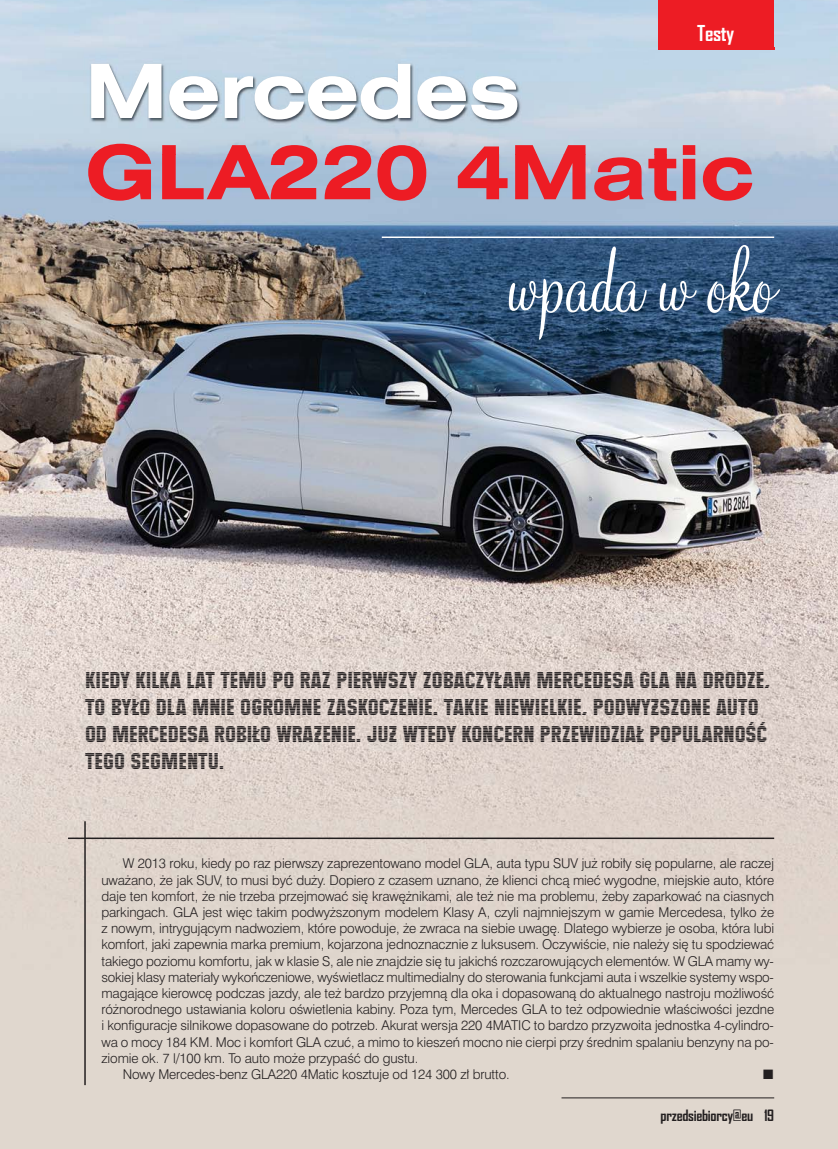
<style>
.page{position:relative;width:838px;height:1149px;background:#fff}
.page>*{position:absolute;margin:0;border:0;box-sizing:border-box;transform-origin:0 0}
.t1{font:105px "Monterey EU";letter-spacing:-.01em;color:#fff}
.t2{font:700 75px "Swis 721 Ex EU";letter-spacing:-.01em;color:#ed1c24}
.t3{font:700 75px "Swis 721 Ex EU";letter-spacing:-.01em;color:#fff}
.t4{font:22.5px/27px "Maximus EU";color:#231f20}
.t5{font:700 21px "Agency FB";letter-spacing:-.02em;color:#fff}
.t6{font:700 15px "Agency FB";letter-spacing:-.02em;color:#231f20}
.t7{font:13.5px "Swis 721 Lt EU";letter-spacing:-.01em;color:#231f20}
.t8{font:13.5px "Zapf Dingbats ITC";color:#231f20}
</style>
<div class="page">
<img style="left:0;top:0;width:838px;height:1148px">
<hr style="left:561px;top:1097px;width:213px;height:1px;background:#231f20">
<div style="left:658px;top:0;width:116px;height:50px;background:#ed1c24"></div>
<hr style="left:84px;top:821px;width:2px;height:263px;background:#231f20">
<hr style="left:68px;top:837px;width:706px;height:1px;background:#231f20">
<hr style="left:382px;top:236px;width:392px;height:2px;background:#fff">
<img style="left:72px;top:48px;width:717px;height:106px">
<img style="left:658px;top:48px;width:116px;height:2px">
<img style="left:88px;top:144px;width:664px;height:10px">
<h2 class="t3" style="left:85px;top:64px;width:437px">Mercedes</h2>
<h3 class="t5" style="left:697px;top:21px;width:39px">Testy</h3>
<h2 class="t2" style="left:85px;top:145px;width:671px">GLA220 4Matic</h2>
<h1 class="t1" style="left:506px;top:246px;width:269px">wpada w oko</h1>
<p class="t4" style="left:85px;top:666px;width:686px">KIEDY KILKA LAT TEMU PO RAZ PIERWSZY ZOBACZYŁAM MERCEDESA GLA NA DRODZE, TO BYŁO DLA MNIE OGROMNE ZASKOCZENIE. TAKIE NIEWIELKIE, PODWYŻSZONE AUTO OD MERCEDESA ROBIŁO WRAŻENIE. JUŻ WTEDY KONCERN PRZEWIDZIAŁ POPULARNOŚĆ TEGO SEGMENTU.</p>
<p class="t7" style="left:123px;top:858px;width:653px">W 2013 roku, kiedy po raz pierwszy zaprezentowano model GLA, auta typu SUV już robiły się popularne, ale raczej</p>
<p class="t7" style="left:101px;top:874px;width:674px">uważano, że jak SUV, to musi być duży. Dopiero z czasem uznano, że klienci chcą mieć wygodne, miejskie auto, które</p>
<p class="t7" style="left:101px;top:890px;width:674px">daje ten komfort, że nie trzeba przejmować się krawężnikami, ale też nie ma problemu, żeby zaparkować na ciasnych</p>
<p class="t7" style="left:101px;top:907px;width:674px">parkingach. GLA jest więc takim podwyższonym modelem Klasy A, czyli najmniejszym w gamie Mercedesa, tylko że</p>
<p class="t7" style="left:101px;top:923px;width:674px">z nowym, intrygującym nadwoziem, które powoduje, że zwraca na siebie uwagę. Dlatego wybierze je osoba, która lubi</p>
<p class="t7" style="left:101px;top:939px;width:674px">komfort, jaki zapewnia marka premium, kojarzona jednoznacznie z luksusem. Oczywiście, nie należy się tu spodziewać</p>
<p class="t7" style="left:101px;top:955px;width:674px">takiego poziomu komfortu, jak w klasie S, ale nie znajdzie się tu jakichś rozczarowujących elementów. W GLA mamy wy-</p>
<p class="t7" style="left:101px;top:971px;width:674px">sokiej klasy materiały wykończeniowe, wyświetlacz multimedialny do sterowania funkcjami auta i wszelkie systemy wspo-</p>
<p class="t7" style="left:101px;top:988px;width:674px">magające kierowcę podczas jazdy, ale też bardzo przyjemną dla oka i dopasowaną do aktualnego nastroju możliwość</p>
<p class="t7" style="left:101px;top:1004px;width:674px">różnorodnego ustawiania koloru oświetlenia kabiny. Poza tym, Mercedes GLA to też odpowiednie właściwości jezdne</p>
<p class="t7" style="left:101px;top:1020px;width:674px">i konfiguracje silnikowe dopasowane do potrzeb. Akurat wersja 220 4MATIC to bardzo przyzwoita jednostka 4-cylindro-</p>
<p class="t7" style="left:101px;top:1036px;width:674px">wa o mocy 184 KM. Moc i komfort GLA czuć, a mimo to kieszeń mocno nie cierpi przy średnim spalaniu benzyny na po-</p>
<p class="t7" style="left:101px;top:1052px;width:318px">ziomie ok. 7 l/100 km. To auto może przypaść do gustu.</p>
<p class="t7" style="left:123px;top:1069px;width:388px">Nowy Mercedes-benz GLA220 4Matic kosztuje od 124 300 zł brutto.</p>
<p class="t8" style="left:763px;top:1069px;width:12px">■</p>
<p class="t6" style="left:660px;top:1106px;width:115px">przedsiebiorcy@eu 19</p>
</div>
